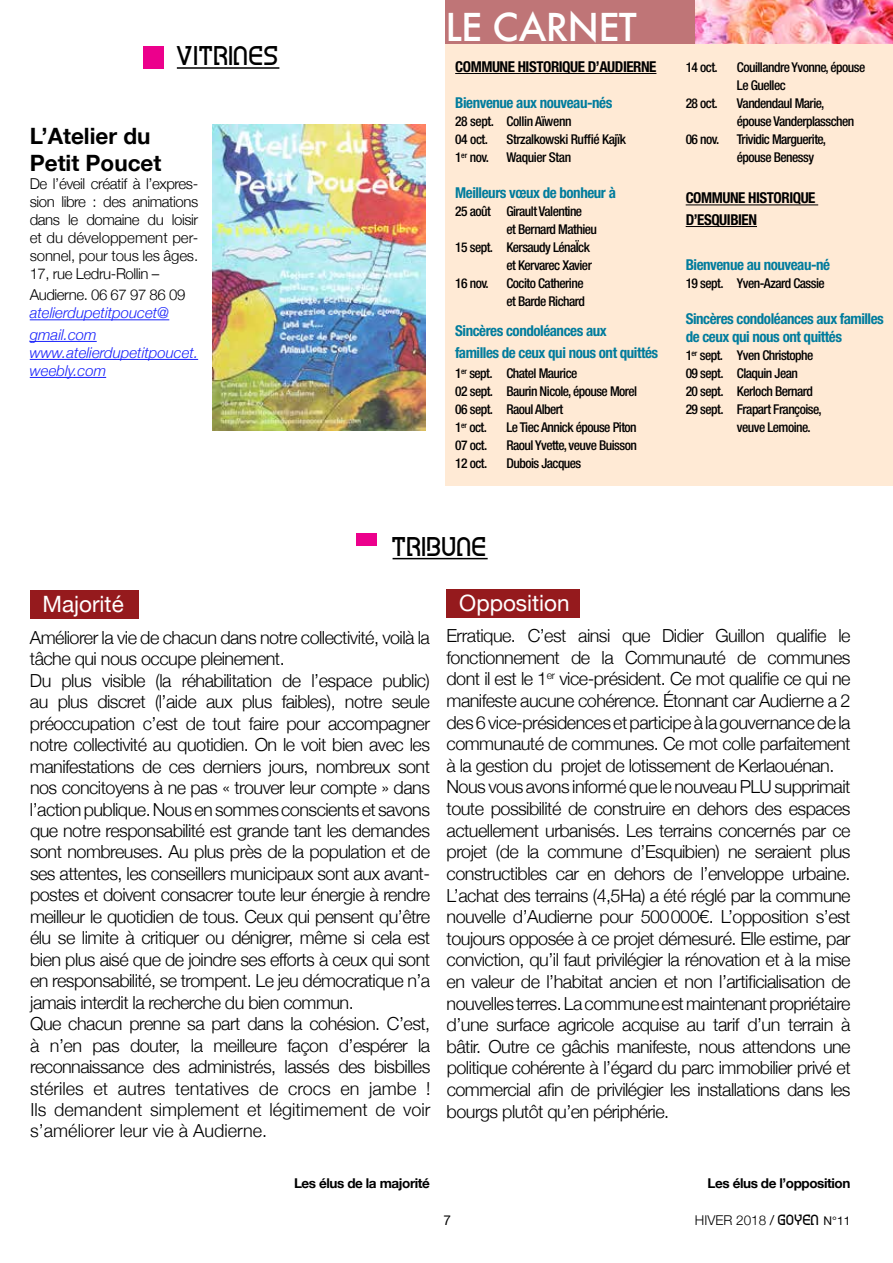
<style>
.page{position:relative;width:893px;height:1263px;background:#fff}
.page>*{position:absolute;margin:0;border:0;box-sizing:border-box;transform-origin:0 0}
.t1{font:500 37.5px "Futura";letter-spacing:-.02em;color:#fff}
.t2{font:30px "hemigraphy";color:#000}
.t3{font:700 22.5px/27px "Helvetica Neue";color:#000}
.t4{font:22.5px "Helvetica Neue";color:#fff}
.t5{font:300 18px/21.5px "Helvetica Neue";letter-spacing:-.03em;color:#000}
.t6{font:700 condensed 15px/21.6px "Helvetica Neue";letter-spacing:-.03em;color:#007c9d}
.t7{font:300 15px/18px "Helvetica Neue";letter-spacing:-.03em;color:#000;text-align:justify}
.t8{font:italic 300 15px/21.6px "Helvetica Neue";color:#1922fb}
.t9{font:700 condensed 15px/21.6px "Helvetica Neue";letter-spacing:-.03em;color:#000}
.t10{font:500 condensed 13.5px/18px "Helvetica Neue";letter-spacing:-.04em;color:#000}
.t11{font:700 13.5px "Helvetica Neue";letter-spacing:-.03em;color:#000}
.t12{font:300 13.5px "Helvetica Neue";color:#000}
.t13{font:13.5px "Helvetica Neue";color:#000}
.s1{font-weight:400}
.s2{font-family:"hemigraphy";font-weight:400;font-size:16.5px}
.s3{font-weight:400;font-size:12px}
</style>
<div class="page">
<hr style="left:177px;top:67px;width:102px;height:2px;background:#000">
<div style="left:144px;top:47px;width:20px;height:22px;background:#ec008c"></div>
<hr style="left:393px;top:558px;width:95px;height:1px;background:#000">
<div style="left:356px;top:533px;width:20px;height:13px;background:#ec008c"></div>
<div style="left:446px;top:589px;width:134px;height:28px;background:#951a1d"></div>
<div style="left:30px;top:590px;width:108px;height:28px;background:#951a1d"></div>
<div style="left:445px;top:0;width:448px;height:44px;background:#bf7577"></div>
<img style="left:696px;top:0;width:197px;height:45px">
<div style="left:445px;top:45px;width:448px;height:441px;background:#ffead5"></div>
<hr style="left:30px;top:319px;width:139px;height:1px;background:#1922fb">
<hr style="left:30px;top:341px;width:67px;height:1px;background:#1922fb">
<hr style="left:30px;top:359px;width:168px;height:1px;background:#1922fb">
<hr style="left:30px;top:377px;width:76px;height:1px;background:#1922fb">
<img style="left:213px;top:125px;width:212px;height:305px">
<hr style="left:455px;top:73px;width:201px;height:1px;background:#000">
<hr style="left:686px;top:205px;width:132px;height:1px;background:#000">
<hr style="left:686px;top:226px;width:71px;height:1px;background:#000">
<h2 class="t2" style="left:177px;top:41px;width:102px">VITRINES</h2>
<p class="t3" style="left:30px;top:122px;width:133px">L’Atelier du<br>Petit Poucet</p>
<p class="t7" style="left:30px;top:174px;width:170px">De l’éveil créatif à l’expres&shy;sion libre : des animations dans le domaine du loisir et du développement per&shy;sonnel, pour tous les âges.<br>17, rue Ledru-Rollin –</p>
<p class="t7" style="left:30px;top:286px;width:157px">Audierne. 06 67 97 86 09</p>
<p class="t8" style="left:30px;top:302px;width:141px">atelierdupetitpoucet@ gmail.com</p>
<p class="t8" style="left:30px;top:343px;width:170px;line-height:18px">www.atelierdupetitpoucet. weebly.com</p>
<h1 class="t1" style="left:445px;top:2px;width:193px">LE CARNET</h1>
<p class="t9" style="left:455px;top:56px;width:160px">COMMUNE HISTORIQUE D’audierne</p>
<p class="t6" style="left:455px;top:92px;width:159px">Bienvenue aux nouveau-nés</p>
<p class="t10" style="left:455px;top:112px;width:118px">28 sept. Collin Aïwenn<br>04 oct.</p>
<p class="t10" style="left:506px;top:130px;width:121px">Strzalkowski Ruffié Kajïk</p>
<p class="t10" style="left:455px;top:148px;width:36px">1<sup>er</sup> nov.</p>
<p class="t10" style="left:506px;top:148px;width:66px">Waquier Stan</p>
<p class="t6" style="left:455px;top:182px;width:162px">Meilleurs vœux de bonheur à</p>
<p class="t10" style="left:455px;top:202px;width:128px">25 août Girault Valentine</p>
<p class="t10" style="left:506px;top:220px;width:92px">et Bernard Mathieu</p>
<p class="t10" style="left:455px;top:238px;width:136px">15 sept. Kersaudy LénaÏck</p>
<p class="t10" style="left:506px;top:256px;width:87px">et Kervarec Xavier</p>
<p class="t10" style="left:455px;top:274px;width:35px">16 nov.</p>
<p class="t10" style="left:506px;top:274px;width:80px">Cocito Catherine et Barde Richard</p>
<p class="t6" style="left:455px;top:320px;width:204px">Sincères condoléances aux<br>familles de ceux qui nous ont quittés</p>
<p class="t10" style="left:455px;top:364px;width:184px">1<sup>er</sup> sept. Chatel Maurice<br>02 sept. Baurin Nicole, épouse Morel<br>06 sept. Raoul Albert<br>1<sup>er</sup> oct.</p>
<p class="t10" style="left:506px;top:418px;width:132px">Le Tiec Annick épouse Piton</p>
<p class="t10" style="left:455px;top:436px;width:34px">07 oct.</p>
<p class="t10" style="left:506px;top:436px;width:132px">Raoul Yvette, veuve Buisson</p>
<p class="t10" style="left:455px;top:454px;width:34px">12 oct.</p>
<p class="t10" style="left:506px;top:454px;width:76px">Dubois Jacques</p>
<h2 class="t2" style="left:393px;top:532px;width:97px">TRIBUNE</h2>
<p class="t10" style="left:686px;top:58px;width:34px">14 oct.</p>
<p class="t10" style="left:737px;top:58px;width:130px">Couillandre Yvonne, épouse<br>Le Guellec</p>
<p class="t10" style="left:686px;top:94px;width:34px">28 oct.</p>
<p class="t10" style="left:737px;top:94px;width:119px">Vandendaul Marie, épouse Vanderplasschen</p>
<p class="t10" style="left:686px;top:130px;width:35px">06 nov.</p>
<p class="t10" style="left:737px;top:130px;width:91px">Trividic Marguerite, épouse Benessy</p>
<p class="t9" style="left:686px;top:187px;width:131px">COMMUNE HISTORIQUE<br>D’ESQUIBIEN</p>
<p class="t6" style="left:686px;top:254px;width:146px">Bienvenue au nouveau-né</p>
<p class="t10" style="left:686px;top:274px;width:141px">19 sept. Yven-Azard Cassie</p>
<p class="t6" style="left:686px;top:309px;width:200px;line-height:18px">Sincères condoléances aux familles de ceux qui nous ont quittés</p>
<p class="t10" style="left:686px;top:346px;width:129px">1<sup>er</sup> sept. Yven Christophe</p>
<p class="t10" style="left:686px;top:364px;width:114px">09 sept. Claquin Jean</p>
<p class="t10" style="left:686px;top:382px;width:129px">20 sept. Kerloch Bernard</p>
<p class="t10" style="left:686px;top:400px;width:137px">29 sept. Frapart Françoise,</p>
<p class="t10" style="left:737px;top:418px;width:75px">veuve Lemoine.</p>
<p class="t4" style="left:43px;top:590px;width:83px">Majorité</p>
<p class="t4" style="left:459px;top:589px;width:112px">Opposition</p>
<p class="t5" style="left:30px;top:626px;width:402px">Améliorer la vie de chacun dans notre collectivité, voilà la tâche qui nous occupe pleinement.<br>Du plus visible (la réhabilitation de l’espace public) au plus discret (l’aide aux plus faibles), notre seule préoccupation c’est de tout faire pour accompagner notre collectivité au quotidien. On le voit bien avec les manifestations de ces derniers jours, nombreux sont nos concitoyens à ne pas « trouver leur compte » dans l’actionpublique.Nousensommesconscientsetsavons que notre responsabilité est grande tant les demandes sont nombreuses. Au plus près de la population et de ses attentes, les conseillers municipaux sont aux avant&shy;postes et doivent consacrer toute leur énergie à rendre meilleur le quotidien de tous. Ceux qui pensent qu’être élu se limite à critiquer ou dénigrer, même si cela est bien plus aisé que de joindre ses efforts à ceux qui sont en responsabilité, se trompent. Le jeu démocratique n’a jamais interdit la recherche du bien commun.<br>Que chacun prenne sa part dans la cohésion. C’est, à n’en pas douter, la meilleure façon d’espérer la reconnaissance des administrés, lassés des bisbilles stériles et autres tentatives de crocs en jambe !<br>Ils demandent simplement et légitimement de voir s’améliorer leur vie à Audierne.</p>
<p class="t5" style="left:446px;top:625px;width:406px">Erratique. C’est ainsi que Didier Guillon qualifie le fonctionnement de la Communauté de communes dont il est le 1<sup>er</sup> vice-président. Ce mot qualifie ce qui ne manifeste aucune cohérence. Étonnant car Audierne a 2 des6vice-présidencesetparticipeàlagouvernancedela communauté de communes. Ce mot colle parfaitement à la gestion du projet de lotissement de Kerlaouénan.<br>Nous vous avons informé que le nouveau PLU supprimait toute possibilité de construire en dehors des espaces actuellement urbanisés. Les terrains concernés par ce projet (de la commune d’Esquibien) ne seraient plus constructibles car en dehors de l’enveloppe urbaine.<br>L’achat des terrains (4,5Ha) a été réglé par la commune nouvelle d’Audierne pour 500 000€. L’opposition s’est toujours opposée à ce projet démesuré. Elle estime, par conviction, qu’il faut privilégier la rénovation et à la mise en valeur de l’habitat ancien et non l’artificialisation de nouvelles terres.Lacommuneestmaintenantpropriétaire d’une surface agricole acquise au tarif d’un terrain à bâtir. Outre ce gâchis manifeste, nous attendons une politique cohérente à l’égard du parc immobilier privé et commercial afin de privilégier les installations dans les bourgs plutôt qu’en périphérie.</p>
<p class="t11" style="left:294px;top:1175px;width:138px">Les élus de la majorité</p>
<p class="t11" style="left:708px;top:1175px;width:144px">Les élus de l’opposition</p>
<p class="t13" style="left:443px;top:1212px;width:9px">7</p>
<p class="t12" style="left:695px;top:1212px;width:157px">hiver 2018 <span class="s1">/</span> <span class="s2">GOYEN</span> <span class="s3">N°11</span></p>
</div>
